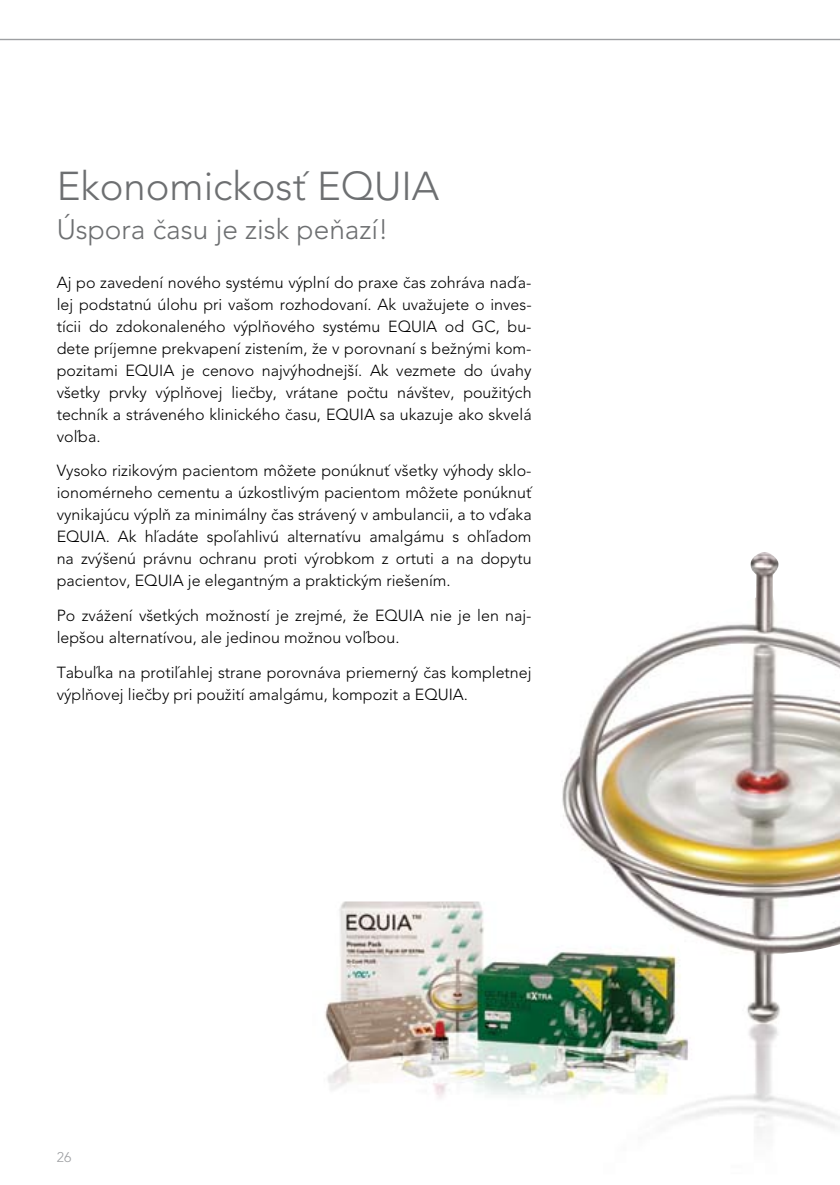
<style>
.page{position:relative;width:840px;height:1185px;background:#fff}
.page>*{position:absolute;margin:0;border:0;box-sizing:border-box;transform-origin:0 0}
.t1{font:300 40px "Avenir";color:#6d6f71}
.t2{font:300 28px "Avenir";color:#6d6f71}
.t3{font:300 16px/22px "Avenir";color:#000;text-align:justify}
.t4{font:300 14px "Avenir";color:#9d9fa2}
</style>
<div class="page">
<img style="left:562px;top:552px;width:277px;height:581px">
<img style="left:325px;top:901px;width:369px;height:232px">
<svg style="left:0;top:38px;width:839px;height:3px;background:#d1d2d3"></svg>
<h1 class="t1" style="left:57px;top:163px;width:384px">Ekonomickos† EQUIA</h1>
<h2 class="t2" style="left:57px;top:212px;width:333px">Úspora Ëasu je zisk peñazí!</h2>
<p class="t3" style="left:57px;top:271px;width:476px">Aj po zavedení nového systému výplní do praxe Ëas zohráva na¢a&shy;lej podstatnú úlohu pri vašom rozhodovaní. Ak uvaæujete o inves&shy;tícii do zdokonaleného výplñového systému EQUIA od GC, bu&shy;dete príjemne prekvapení zistením, æe v porovnaní s beænými kom&shy;pozitami EQUIA je cenovo najvýhodnejší. Ak vezmete do úvahy všetky prvky výplñovej lieËby, vrátane poËtu návštev, pouæitých techník a stráveného klinického Ëasu, EQUIA sa ukazuje ako skvelá vo£ba.</p>
<p class="t3" style="left:57px;top:460px;width:476px">Vysoko rizikovým pacientom môæete ponúknu† všetky výhody sklo&shy;ionomérneho cementu a úzkostlivým pacientom môæete ponúknu† vynikajúcu výplñ za minimálny Ëas strávený v ambulancii, a to v¢aka EQUIA. Ak h£adáte spo£ahlivú alternatívu amalgámu s oh£adom na zvýšenú právnu ochranu proti výrobkom z ortuti a na dopytu pacientov, EQUIA je elegantným a praktickým riešením.</p>
<p class="t3" style="left:57px;top:605px;width:476px">Po zváæení všetkých moæností je zrejmé, æe EQUIA nie je len naj&shy;lepšou alternatívou, ale jedinou moænou vo£bou.</p>
<p class="t3" style="left:57px;top:661px;width:476px">Tabu£ka na proti£ahlej strane porovnáva priemerný Ëas kompletnej výplñovej lieËby pri pouæití amalgámu, kompozit a EQUIA.</p>
<p class="t4" style="left:57px;top:1149px;width:16px">26</p>
</div>
